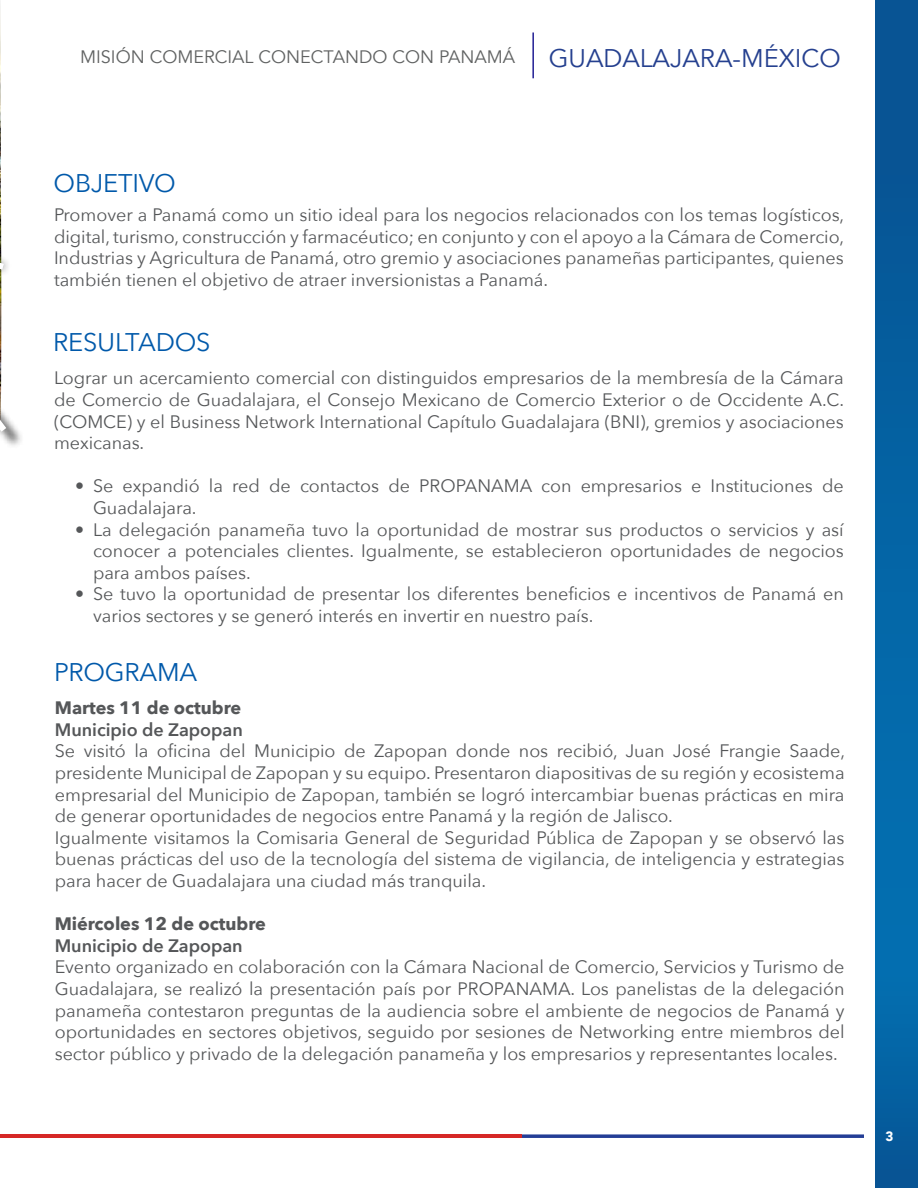
<style>
.page{position:relative;width:918px;height:1188px;background:#fff}
.page>*{position:absolute;margin:0;border:0;box-sizing:border-box;transform-origin:0 0}
.t1{font:25.5px "Avenir Next";letter-spacing:-.01em;color:#0059aa}
.t2{font:25.5px "Avenir";color:#25408f}
.t3{font:18px/21.6px "Avenir Next";color:#555759;text-align:justify}
.t4{font:700 18px "Avenir Next";color:#555759}
.t5{font:600 18px "Avenir Next";color:#555759}
.t6{font:18px "Avenir";color:#606262}
.t7{font:900 13.5px "Avenir";color:#fff}
</style>
<div class="page">
<svg style="left:875px;top:0;width:43px;height:1188px"></svg>
<svg style="left:522px;top:1134px;width:342px;height:4px"></svg>
<hr style="left:0;top:1134px;width:522px;height:4px;background:#d62726">
<hr style="left:532px;top:32px;width:2px;height:46px;background:#231f94">
<svg style="left:0;top:3px;width:12px;height:443px"></svg>
<p class="t6" style="left:80px;top:47px;width:436px">MISIÓN COMERCIAL CONECTANDO CON PANAMÁ</p>
<h1 class="t2" style="left:549px;top:43px;width:294px">GUADALAJARA-MÉXICO</h1>
<h1 class="t1" style="left:54px;top:161px;width:124px">OBJETIVO</h1>
<p class="t3" style="left:54px;top:203px;width:792px">Promover a Panamá como un sitio ideal para los negocios relacionados con los temas logísticos, digital, turismo, construcción y farmacéutico; en conjunto y con el apoyo a la Cámara de Comercio, Industrias y Agricultura de Panamá, otro gremio y asociaciones panameñas participantes, quienes también tienen el objetivo de atraer inversionistas a Panamá.</p>
<h1 class="t1" style="left:53px;top:321px;width:159px">RESULTADOS</h1>
<p class="t3" style="left:54px;top:367px;width:792px">Lograr un acercamiento comercial con distinguidos empresarios de la membresía de la Cámara de Comercio de Guadalajara, el Consejo Mexicano de Comercio Exterior o de Occidente A.C. (COMCE) y el Business Network International Capítulo Guadalajara (BNI), gremios y asociaciones mexicanas.</p>
<p class="t3" style="left:93px;top:475px;width:752px;text-indent:-18px">• Se expandió la red de contactos de PROPANAMA con empresarios e Instituciones de<br>Guadalajara.</p>
<p class="t3" style="left:93px;top:518px;width:752px;text-indent:-18px">• La delegación panameña tuvo la oportunidad de mostrar sus productos o servicios y así conocer a potenciales clientes. Igualmente, se establecieron oportunidades de negocios para ambos países.</p>
<p class="t3" style="left:93px;top:583px;width:752px;text-indent:-18px">• Se tuvo la oportunidad de presentar los diferentes beneficios e incentivos de Panamá en varios sectores y se generó interés en invertir en nuestro país.</p>
<h1 class="t1" style="left:54px;top:651px;width:145px">PROGRAMA</h1>
<p class="t4" style="left:55px;top:692px;width:188px">Martes 11 de octubre</p>
<p class="t5" style="left:55px;top:714px;width:190px">Municipio de Zapopan</p>
<p class="t3" style="left:55px;top:740px;width:792px;text-align:left">Se visitó la oficina del Municipio de Zapopan donde nos recibió, Juan José Frangie Saade, presidente Municipal de Zapopan y su equipo. Presentaron diapositivas de su región y ecosistema empresarial del Municipio de Zapopan, también se logró intercambiar buenas prácticas en mira de generar oportunidades de negocios entre Panamá y la región de Jalisco.<br>Igualmente visitamos la Comisaria General de Seguridad Pública de Zapopan y se observó las buenas prácticas del uso de la tecnología del sistema de vigilancia, de inteligencia y estrategias para hacer de Guadalajara una ciudad más tranquila.</p>
<p class="t4" style="left:55px;top:908px;width:213px">Miércoles 12 de octubre</p>
<p class="t5" style="left:55px;top:930px;width:190px">Municipio de Zapopan</p>
<p class="t3" style="left:55px;top:956px;width:791px">Evento organizado en colaboración con la Cámara Nacional de Comercio, Servicios y Turismo de Guadalajara, se realizó la presentación país por PROPANAMA. Los panelistas de la delegación panameña contestaron preguntas de la audiencia sobre el ambiente de negocios de Panamá y oportunidades en sectores objetivos, seguido por sesiones de Networking entre miembros del sector público y privado de la delegación panameña y los empresarios y representantes locales.</p>
<p class="t7" style="left:886px;top:1125px;width:9px">3</p>
</div>
